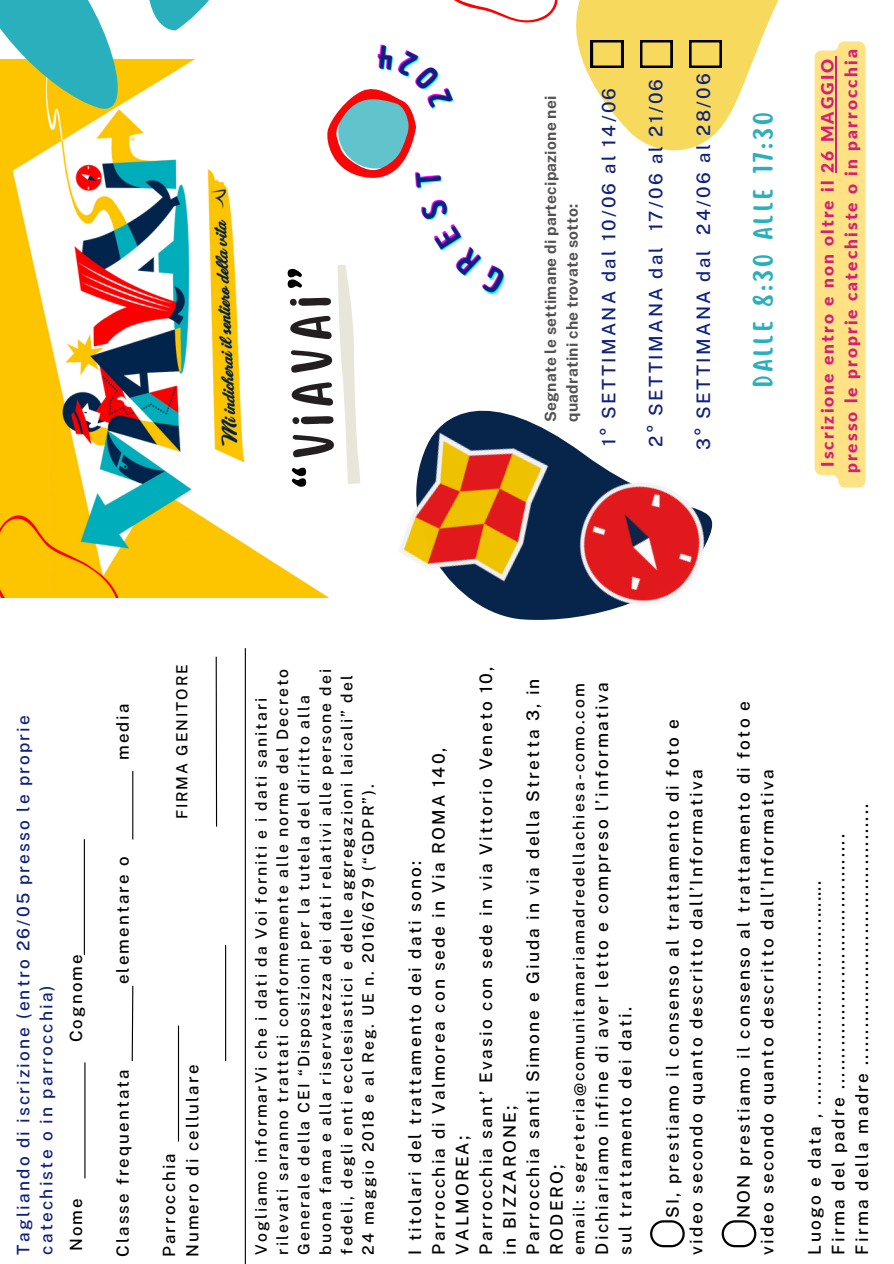
<style>
.page{position:relative;width:894px;height:1264px;background:#fff}
.page>*{position:absolute;margin:0;border:0;box-sizing:border-box;transform-origin:0 0}
.t1{font:51.45px "Scripter";color:#231f20}
.t2{font:24.6px "Scripter";letter-spacing:.125em;color:#29b0bc}
.t3{font:500 18.6px "Public Sans";letter-spacing:.125em;color:#0f217d}
.t4{font:500 17.25px/23.7px "Public Sans";letter-spacing:.125em;color:#000}
.t5{font:900 17.25px/23.7px "Lato";letter-spacing:.125em;color:#d52175;text-align:center}
.t6{font:500 17.25px/23px "Public Sans";letter-spacing:.125em;color:#0f217d}
.t7{font:500 16.8px/23.2px "Public Sans";letter-spacing:.125em;color:#000}
.t8{font:500 15.75px/21.3px "Public Sans";letter-spacing:.125em;color:#000}
.t9{font:700 15.6px/21.3px "Public Sans";letter-spacing:.015em;color:#231f20}
.t10{font:500 15.3px "Public Sans";letter-spacing:.125em;color:#000}
.s1{color:#000}
</style>
<div class="page">
<svg style="left:454px;top:410px;width:121px;height:210px"></svg>
<img style="left:0;top:189px;width:328px;height:409px">
<img style="left:549px;top:451px;width:164px;height:169px">
<img style="left:399px;top:417px;width:163px;height:181px">
<svg style="left:0;top:514px;width:123px;height:83px;background:#e0bc1f"></svg>
<svg style="left:337px;top:265px;width:23px;height:219px"></svg>
<hr style="left:215px;top:656px;width:2px;height:170px;background:#000">
<hr style="left:84px;top:1062px;width:1px;height:116px;background:#000">
<svg style="left:131px;top:985px;width:3px;height:77px"></svg>
<hr style="left:178px;top:1025px;width:1px;height:116px;background:#000">
<svg style="left:650px;top:1220px;width:34px;height:27px"></svg>
<svg style="left:721px;top:1220px;width:35px;height:27px"></svg>
<hr style="left:225px;top:945px;width:1px;height:116px;background:#000">
<hr style="left:84px;top:839px;width:1px;height:116px;background:#000">
<hr style="left:245px;top:648px;width:1px;height:615px;background:#000">
<svg style="left:575px;top:0;width:290px;height:487px"></svg>
<hr style="left:132px;top:771px;width:1px;height:68px;background:#000">
<svg style="left:0;top:0;width:558px;height:189px"></svg>
<p class="t1" style="left:288px;top:489px;width:224px;rotate:-91deg"><span class="s1">“</span>Viavai<span class="s1">”</span></p>
<p class="t9" style="left:540px;top:422px;width:328px;rotate:-90deg">Segnate le settimane di partecipazione nei quadratini che trovate sotto:</p>
<p class="t3" style="left:597px;top:446px;width:360px;rotate:-90deg">1° SETTIMANA dal 10/06 al 14/06</p>
<p class="t3" style="left:644px;top:446px;width:369px;rotate:-90deg">2° SETTIMANA dal 17/06 al 21/06</p>
<p class="t3" style="left:692px;top:450px;width:378px;rotate:-90deg">3° SETTIMANA dal 24/06 al 28/06</p>
<h4 class="t2" style="left:750px;top:387px;width:276px;rotate:-90deg">dalle 8:30 alle 17:30</h4>
<h4 class="t5" style="left:815px;top:473px;width:425px;rotate:-90deg">Iscrizione entro e non oltre il 26 MAGGIO presso le proprie catechiste o in parrocchia</h4>
<h4 class="t6" style="left:12px;top:1254px;width:541px;rotate:-90deg">Tagliando di iscrizione (entro 26/05 presso le proprie catechiste o in parrocchia)</h4>
<h3 class="t7" style="left:65px;top:1042px;width:89px;rotate:-90deg">Cognome</h3>
<h3 class="t7" style="left:65px;top:1251px;width:54px;rotate:-90deg">Nome</h3>
<h4 class="t7" style="left:111px;top:760px;width:58px;rotate:-90deg">media</h4>
<h4 class="t7" style="left:111px;top:984px;width:129px;rotate:-90deg">elementare o</h4>
<h4 class="t7" style="left:111px;top:1257px;width:189px;rotate:-90deg">Classe frequentata</h4>
<h4 class="t10" style="left:173px;top:819px;width:157px;rotate:-90deg">FIRMA GENITORE</h4>
<h4 class="t7" style="left:157px;top:1257px;width:194px;rotate:-90deg">Parrocchia<br>Numero di cellulare</h4>
<h2 class="t8" style="left:250px;top:1254px;width:587px;rotate:-90deg">Vogliamo informarVi che i dati da Voi forniti e i dati sanitari rilevati saranno trattati conformemente alle norme del Decreto Generale della CEI “Disposizioni per la tutela del diritto alla buona fama e alla riservatezza dei dati relativi alle persone dei fedeli, degli enti ecclesiastici e delle aggregazioni laicali” del 24 maggio 2018 e al Reg. UE n. 2016/679 (“GDPR”).</h2>
<p class="t4" style="left:403px;top:1254px;width:589px;rotate:-90deg">I titolari del trattamento dei dati sono:<br>Parrocchia di Valmorea con sede in Via ROMA 140, VALMOREA;<br>Parrocchia sant’ Evasio con sede in via Vittorio Veneto 10, in BIZZARONE;<br>Parrocchia santi Simone e Giuda in via della Stretta 3, in RODERO;</p>
<p class="t8" style="left:568px;top:1254px;width:572px;rotate:-90deg">email: segreteria@comunitamariamadredellachiesa-como.com</p>
<p class="t4" style="left:589px;top:1254px;width:573px;rotate:-90deg">Dichiariamo infine di aver letto e compreso l’informativa sul trattamento dei dati.</p>
<h4 class="t4" style="left:660px;top:1254px;width:537px;text-indent:36px;rotate:-90deg">SI, prestiamo il consenso al trattamento di foto e video secondo quanto descritto dall’Informativa</h4>
<p class="t4" style="left:731px;top:1254px;width:555px;text-indent:36px;rotate:-90deg">NON prestiamo il consenso al trattamento di foto e video secondo quanto descritto dall’Informativa</p>
<p class="t4" style="left:802px;top:1254px;width:452px;rotate:-90deg">Luogo e data , ..............................…….<br>Firma del padre .........................................<br>Firma della madre ..........................................</p>
</div>
